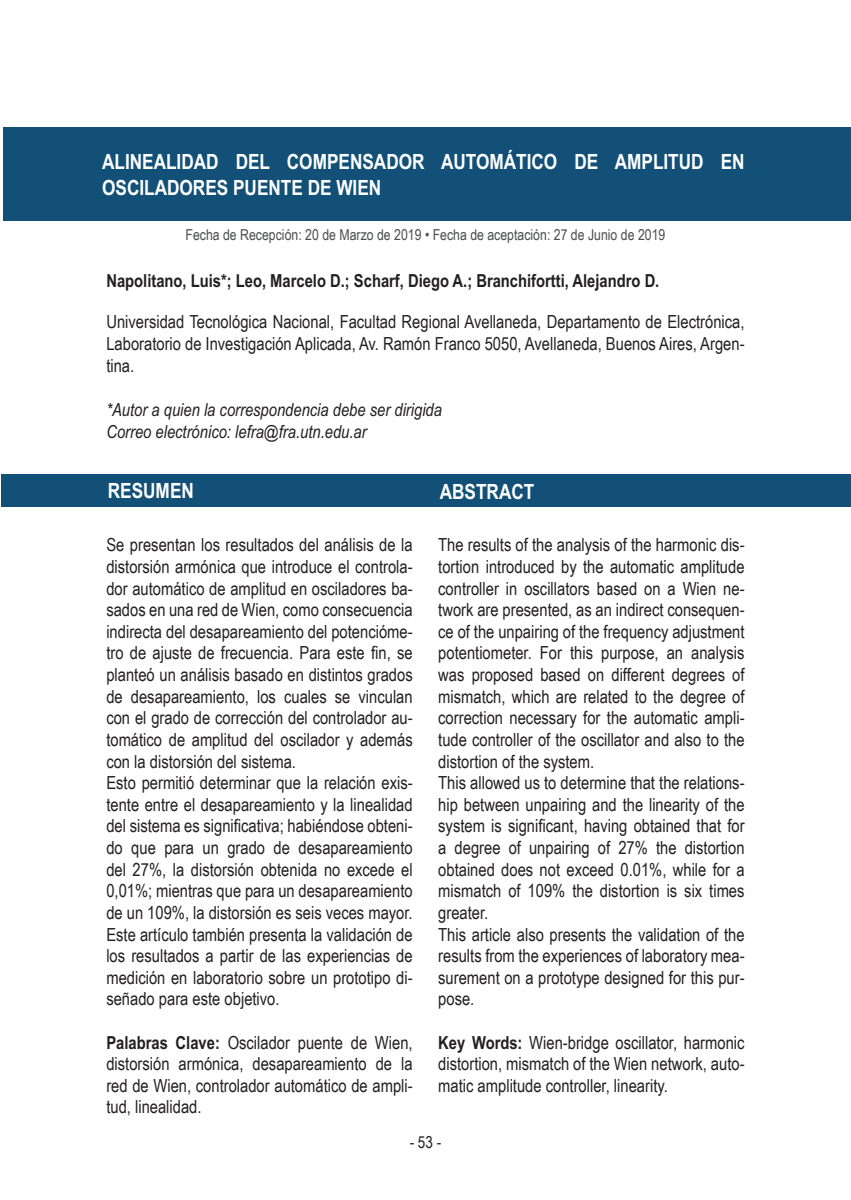
<style>
.page{position:relative;width:851px;height:1200px;background:#fff}
.page>*{position:absolute;margin:0;border:0;box-sizing:border-box;transform-origin:0 0}
.titulo_articulo{font:700 21px/25.2px "Arial Narrow";color:#fff}
.pie_foto___sin_sangr{font:18px/21.6px "Arial Narrow";color:#231f20;text-align:justify}
.pie_foto___sin_sangr-2{font:italic 18px "Arial Narrow";color:#231f20}
.pie_foto___sin_sangr-3{font:700 18px "Arial Narrow";color:#231f20}
.t1{font:16.5px "Arial Narrow";color:#231f20}
.pie_foto___sin_sangr-4{font:15px "Arial Narrow";color:#4b4c4d}
.s1{font-weight:700}
</style>
<div class="page">
<div style="left:4px;top:128px;width:846px;height:93px;background:#125077"></div>
<div style="left:2px;top:474px;width:848px;height:33px;background:#125077"></div>
<p class="titulo_articulo" style="left:102px;top:149px;width:644px">ALINEALIDAD DEL COMPENSADOR AUTOMÁTICO DE AMPLITUD EN<br>OSCILADORES PUENTE DE WIEN</p>
<p class="pie_foto___sin_sangr-4" style="left:185px;top:224px;width:481px">Fecha de Recepción: 20 de Marzo de 2019 • Fecha de aceptación: 27 de Junio de 2019</p>
<p class="pie_foto___sin_sangr-3" style="left:106px;top:270px;width:554px">Napolitano, Luis*; Leo, Marcelo D.; Scharf, Diego A.; Branchifortti, Alejandro D.</p>
<p class="pie_foto___sin_sangr" style="left:106px;top:310px;width:639px">Universidad Tecnológica Nacional, Facultad Regional Avellaneda, Departamento de Electrónica, Laboratorio de Investigación Aplicada, Av. Ramón Franco 5050, Avellaneda, Buenos Aires, Argen&shy;tina.</p>
<p class="pie_foto___sin_sangr-2" style="left:106px;top:400px;width:337px">*Autor a quien la correspondencia debe ser dirigida</p>
<p class="pie_foto___sin_sangr-2" style="left:106px;top:421px;width:262px">Correo electrónico: lefra@fra.utn.edu.ar</p>
<p class="titulo_articulo" style="left:108px;top:478px;width:87px">RESUMEN</p>
<p class="titulo_articulo" style="left:439px;top:478px;width:96px">ABSTRACT</p>
<p class="pie_foto___sin_sangr" style="left:106px;top:533px;width:308px">Se presentan los resultados del análisis de la distorsión armónica que introduce el controla&shy;dor automático de amplitud en osciladores ba&shy;sados en una red de Wien, como consecuencia indirecta del desapareamiento del potencióme&shy;tro de ajuste de frecuencia. Para este fin, se planteó un análisis basado en distintos grados de desapareamiento, los cuales se vinculan con el grado de corrección del controlador au&shy;tomático de amplitud del oscilador y además con la distorsión del sistema.</p>
<p class="pie_foto___sin_sangr" style="left:106px;top:771px;width:308px">Esto permitió determinar que la relación exis&shy;tente entre el desapareamiento y la linealidad del sistema es significativa; habiéndose obteni&shy;do que para un grado de desapareamiento del 27%, la distorsión obtenida no excede el 0,01%; mientras que para un desapareamiento de un 109%, la distorsión es seis veces mayor.<br>Este artículo también presenta la validación de los resultados a partir de las experiencias de medición en laboratorio sobre un prototipo di&shy;señado para este objetivo.</p>
<p class="pie_foto___sin_sangr" style="left:106px;top:1030px;width:308px"><span class="s1">Palabras Clave:</span> Oscilador puente de Wien, distorsión armónica, desapareamiento de la red de Wien, controlador automático de ampli&shy;tud, linealidad.</p>
<p class="pie_foto___sin_sangr" style="left:438px;top:533px;width:308px">The results of the analysis of the harmonic dis&shy;tortion introduced by the automatic amplitude controller in oscillators based on a Wien ne&shy;twork are presented, as an indirect consequen&shy;ce of the unpairing of the frequency adjustment potentiometer. For this purpose, an analysis was proposed based on different degrees of mismatch, which are related to the degree of correction necessary for the automatic ampli&shy;tude controller of the oscillator and also to the distortion of the system.</p>
<p class="pie_foto___sin_sangr" style="left:438px;top:771px;width:308px">This allowed us to determine that the relations&shy;hip between unpairing and the linearity of the system is significant, having obtained that for a degree of unpairing of 27% the distortion obtained does not exceed 0.01%, while for a mismatch of 109% the distortion is six times greater.</p>
<p class="pie_foto___sin_sangr" style="left:438px;top:922px;width:308px">This article also presents the validation of the results from the experiences of laboratory mea&shy;surement on a prototype designed for this pur&shy;pose.</p>
<p class="pie_foto___sin_sangr" style="left:438px;top:1030px;width:308px"><span class="s1">Key Words:</span> Wien-bridge oscillator, harmonic distortion, mismatch of the Wien network, auto&shy;matic amplitude controller, linearity.</p>
<p class="t1" style="left:409px;top:1129px;width:33px">- 53 -</p>
</div>
